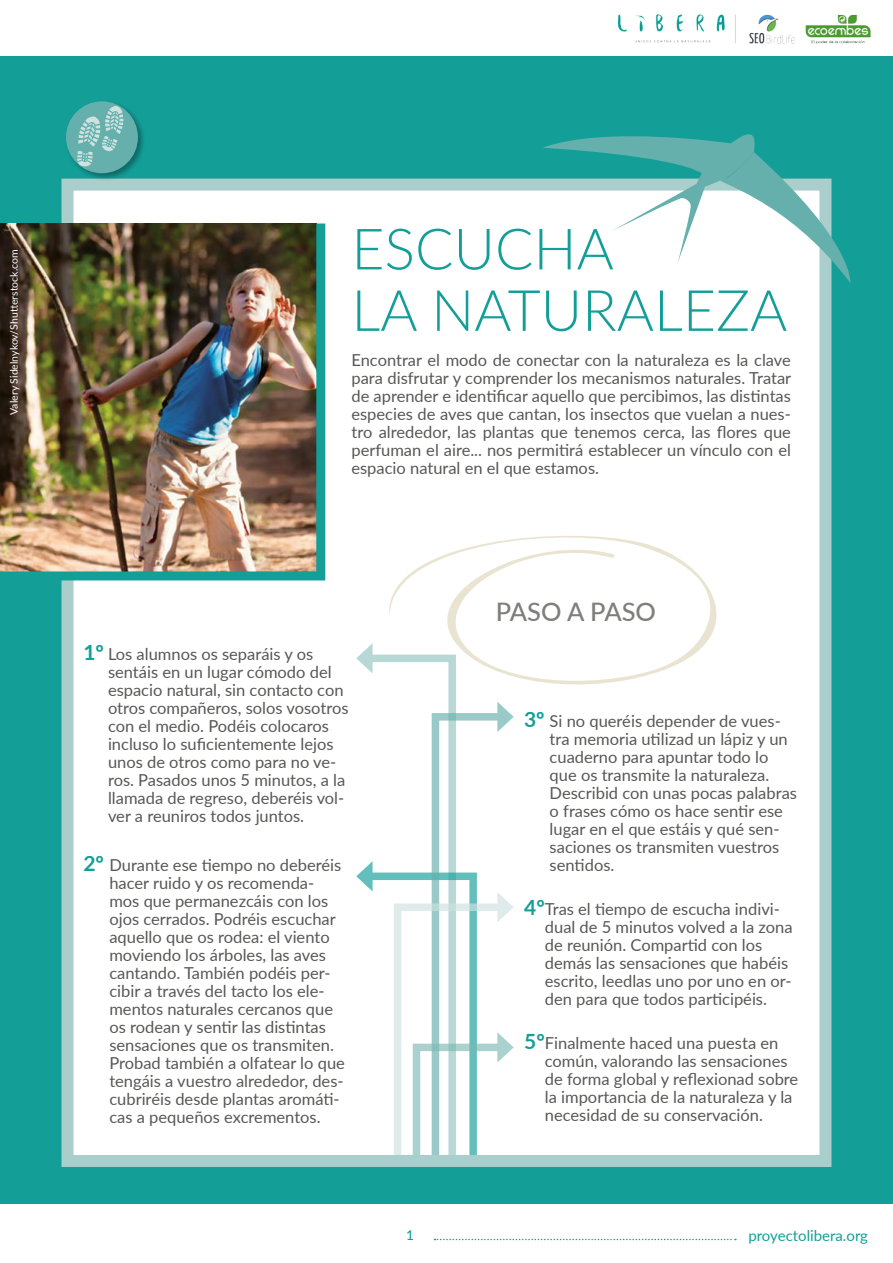
<style>
.page{position:relative;width:893px;height:1263px;background:#fff}
.page>*{position:absolute;margin:0;border:0;box-sizing:border-box;transform-origin:0 0}
.t1{font:300 57px/61.5px "Lato";color:#139f98}
.t2{font:500 25.5px "Lato";color:#7e7e7d}
.t3{font:16.5px/18px "Lato";color:#575756}
.t4{font:15px "Lato";color:#139f98}
.t5{font:500 13.5px "Lato";color:#139f98}
.t6{font:10.5px "Lato";color:#fff}
.s1{font-weight:700;font-size:21px;color:#139f98}
</style>
<div class="page">
<svg style="left:434px;top:1239px;width:302px;height:1px"></svg>
<img style="left:617px;top:14px;width:254px;height:30px">
<div style="left:0;top:56px;width:893px;height:1146px;background:#139f98"></div>
<div style="left:62px;top:179px;width:769px;height:988px;background:#fff;border:12px solid #a9cecb"></div>
<svg style="left:542px;top:134px;width:309px;height:149px"></svg>
<svg style="left:389px;top:536px;width:328px;height:149px"></svg>
<img style="left:0;top:214px;width:326px;height:371px">
<svg style="left:372px;top:651px;width:85px;height:51px"></svg>
<svg style="left:356px;top:643px;width:17px;height:30px"></svg>
<svg style="left:356px;top:702px;width:158px;height:454px"></svg>
<div style="left:64px;top:99px;width:82px;height:83px;background:#000;opacity:.34"></div>
<div style="left:66px;top:101px;width:72px;height:72px;background:#65b0ac;border-radius:50%"></div>
<svg style="left:77px;top:106px;width:46px;height:60px"></svg>
<p class="t6" style="left:6px;top:415px;width:167px;rotate:-90deg">Valery Sidelnykov/Shutterstock.com</p>
<h1 class="t1" style="left:351px;top:216px;width:437px">ESCUCHA<br>LA NATURALEZA</h1>
<p class="t3" style="left:351px;top:351px;width:441px;text-align:justify">Encontrar el modo de conectar con la naturaleza es la clave para disfrutar y comprender los mecanismos naturales. Tratar de aprender e identificar aquello que percibimos, las distintas especies de aves que cantan, los insectos que vuelan a nues&shy;tro alrededor, las plantas que tenemos cerca, las flores que perfuman el aire... nos permitirá establecer un vínculo con el espacio natural en el que estamos.</p>
<p class="t3" style="left:108px;top:644px;width:242px;text-indent:-25px"><span class="s1">1º</span> Los alumnos os separáis y os sentáis en un lugar cómodo del espacio natural, sin contacto con otros compañeros, solos vosotros con el medio. Podéis colocaros incluso lo suficientemente lejos unos de otros como para no ve&shy;ros. Pasados unos 5 minutos, a la llamada de regreso, deberéis vol&shy;ver a reuniros todos juntos.</p>
<p class="t3" style="left:109px;top:855px;width:237px;text-indent:-26px"><span class="s1">2º</span> Durante ese tiempo no deberéis hacer ruido y os recomenda&shy;mos que permanezcáis con los ojos cerrados. Podréis escuchar aquello que os rodea: el viento moviendo los árboles, las aves cantando. También podéis per&shy;cibir a través del tacto los ele&shy;mentos naturales cercanos que os rodean y sentir las distintas sensaciones que os transmiten.<br>Probad también a olfatear lo que tengáis a vuestro alrededor, des&shy;cubriréis desde plantas aromáti&shy;cas a pequeños excrementos.</p>
<h2 class="t2" style="left:496px;top:594px;width:162px">PASO A PASO</h2>
<p class="t3" style="left:550px;top:712px;width:249px;text-indent:-25px"><span class="s1">3º</span> Si no queréis depender de vues&shy;tra memoria utilizad un lápiz y un cuaderno para apuntar todo lo que os transmite la naturaleza.<br>Describid con unas pocas palabras o frases cómo os hace sentir ese lugar en el que estáis y qué sen&shy;saciones os transmiten vuestros sentidos.</p>
<p class="t3" style="left:545px;top:899px;width:249px;text-indent:-21px"><span class="s1">4º</span>Tras el tiempo de escucha indivi&shy;dual de 5 minutos volved a la zona de reunión. Compartid con los demás las sensaciones que habéis escrito, leedlas uno por uno en or&shy;den para que todos participéis.</p>
<p class="t3" style="left:545px;top:1033px;width:255px;text-indent:-21px"><span class="s1">5º</span>Finalmente haced una puesta en común, valorando las sensaciones de forma global y reflexionad sobre la importancia de la naturaleza y la necesidad de su conservación.</p>
<p class="t5" style="left:406px;top:1225px;width:9px">1</p>
<p class="t4" style="left:748px;top:1225px;width:121px">proyectolibera.org</p>
</div>
